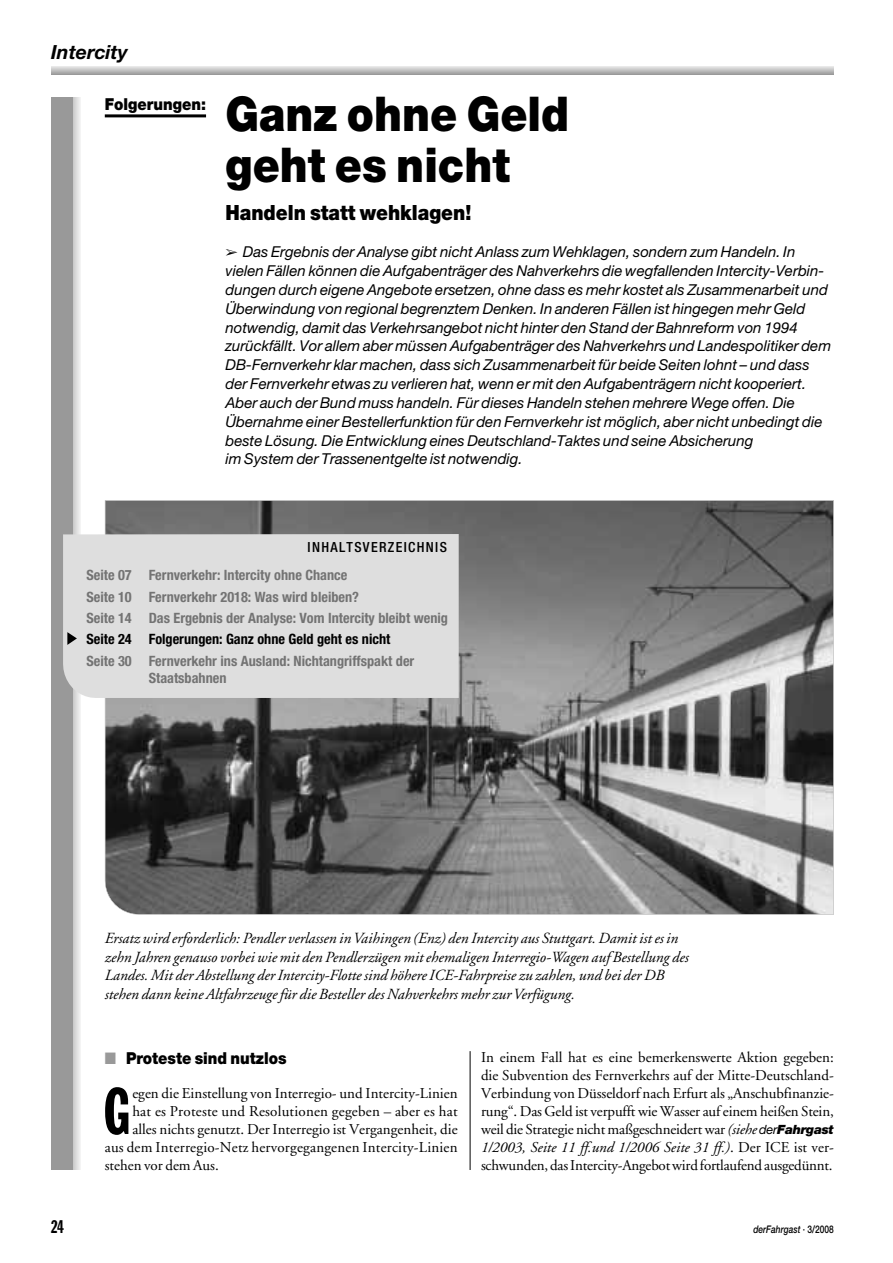
<style>
.page{position:relative;width:893px;height:1263px;background:#fff}
.page>*{position:absolute;margin:0;border:0;box-sizing:border-box;transform-origin:0 0}
.t1{font:64.5px "Franklin Gothic Extra Cond";color:#000}
.t2{font:900 48px/51px "Helvetica Neue";color:#000;scale:.9 1}
.t3{font:900 21px "Helvetica Neue";color:#000;scale:.9 1}
.t4{font:italic 700 19.5px "Helvetica Neue";color:#000}
.t5{font:18px "Franklin Gothic Extra Cond";color:#000}
.t6{font:900 16.5px "Helvetica Neue";color:#000;scale:.9 1}
.t7{font:italic 15.45px/18.6px "Adobe Garamond";color:#000}
.t8{font:italic 15px/18.8px "Helvetica Neue";color:#000}
.t9{font:15px/18px "Adobe Garamond";color:#000;text-align:justify}
.t10{font:700 condensed 14.25px/21.3px "Helvetica Neue";color:#737373}
.t11{font:700 condensed 14.25px "Helvetica Neue";color:#000}
.t12{font:500 condensed 13.95px "Helvetica Neue";letter-spacing:.095em;color:#000}
.t13{font:italic 500 10.5px "Helvetica Neue";color:#000;scale:.8 1}
.s1{color:#999}
.s2{font-style:italic}
.s3{font-family:"Helvetica Neue";font-style:italic;font-size:12.75px}
.s4{font-family:"Helvetica Neue";font-weight:900;font-style:italic;font-size:12.75px}
.s5{font-style:normal}
</style>
<div class="page">
<svg style="left:105px;top:500px;width:728px;height:415px;background:#717171"></svg>
<hr style="left:72px;top:97px;width:3px;height:1073px;background:#c9c9c9">
<hr style="left:73px;top:97px;width:3px;height:1073px;background:#cfcfcf">
<hr style="left:74px;top:97px;width:3px;height:1073px;background:#d5d5d5">
<hr style="left:75px;top:97px;width:3px;height:1073px;background:#dcdcdc">
<hr style="left:76px;top:97px;width:3px;height:1073px;background:#e2e2e2">
<hr style="left:77px;top:97px;width:3px;height:1073px;background:#e8e8e8">
<hr style="left:78px;top:97px;width:3px;height:1073px;background:#efefef">
<hr style="left:79px;top:97px;width:2px;height:1073px;background:#f5f5f5">
<div style="left:51px;top:97px;width:21px;height:1073px;background:#999"></div>
<hr style="left:51px;top:66px;width:782px;height:2px;background:#e3e3e3">
<hr style="left:51px;top:67px;width:782px;height:2px;background:#d8d8d8">
<hr style="left:51px;top:68px;width:782px;height:2px;background:#cdcdcd">
<hr style="left:51px;top:69px;width:782px;height:2px;background:#c1c1c1">
<hr style="left:51px;top:70px;width:782px;height:2px;background:#b6b6b6">
<hr style="left:51px;top:71px;width:782px;height:2px;background:#ababab">
<hr style="left:51px;top:72px;width:782px;height:2px;background:#a0a0a0">
<hr style="left:51px;top:73px;width:782px;height:2px;background:#959595">
<hr style="left:51px;top:74px;width:782px;height:1px;background:#8f8f8f">
<hr style="left:470px;top:1051px;width:1px;height:119px;background:#000">
<hr style="left:105px;top:114px;width:101px;height:3px;background:#000">
<div style="left:63px;top:534px;width:395px;height:164px;background:#dedede"></div>
<svg style="left:67px;top:632px;width:10px;height:13px"></svg>
<h3 class="t4" style="left:51px;top:45px;width:78px">Intercity</h3>
<p class="t6" style="left:105px;top:98px;width:114px">Folgerungen:</p>
<h2 class="t2" style="left:225px;top:93px;width:383px">Ganz ohne Geld geht es nicht</h2>
<h3 class="t3" style="left:225px;top:205px;width:275px">Handeln statt wehklagen!</h3>
<p class="t8" style="left:225px;top:244px;width:607px">➢ Das Ergebnis der Analyse gibt nicht Anlass zum Wehklagen, sondern zum Handeln. In vielen Fällen können die Aufgabenträger des Nahverkehrs die wegfallenden Intercity-Verbin&shy;dungen durch eigene Angebote ersetzen, ohne dass es mehr kostet als Zusammenarbeit und Überwindung von regional begrenztem Denken. In anderen Fällen ist hingegen mehr Geld notwendig, damit das Verkehrsangebot nicht hinter den Stand der Bahnreform von 1994 zurückfällt. Vor allem aber müssen Aufgabenträger des Nahverkehrs und Landespolitiker dem DB-Fernverkehr klar machen, dass sich Zusammenarbeit für beide Seiten lohnt – und dass der Fernverkehr etwas zu verlieren hat, wenn er mit den Aufgabenträgern nicht kooperiert.<br>Aber auch der Bund muss handeln. Für dieses Handeln stehen mehrere Wege offen. Die Übernahme einer Bestellerfunktion für den Fernverkehr ist möglich, aber nicht unbedingt die beste Lösung. Die Entwicklung eines Deutschland-Taktes und seine Absicherung<br>im System der Trassenentgelte ist notwendig.</p>
<p class="t12" style="left:307px;top:542px;width:141px">INHALTSVERZEICHNIS</p>
<p class="t10" style="left:86px;top:566px;width:363px">Seite 07 Fernverkehr: Intercity ohne Chance<br>Seite 10 Fernverkehr 2018: Was wird bleiben?<br>Seite 14 Das Ergebnis der Analyse: Vom Intercity bleibt wenig</p>
<p class="t11" style="left:86px;top:634px;width:305px">Seite 24 Folgerungen: Ganz ohne Geld geht es nicht</p>
<p class="t10" style="left:149px;top:653px;width:267px;line-height:17.1px;text-indent:-62px">Seite 30 Fernverkehr ins Ausland: Nichtangriffspakt der<br>Staatsbahnen</p>
<p class="t7" style="left:105px;top:930px;width:585px">Ersatz wird erforderlich: Pendler verlassen in Vaihingen (Enz) den Intercity aus Stuttgart. Damit ist es in zehn Jahren genauso vorbei wie mit den Pendlerzügen mit ehemaligen Interregio-Wagen auf Bestellung des Landes. Mit der Abstellung der Intercity-Flotte sind höhere ICE-Fahrpreise zu zahlen, und bei der DB stehen dann keine Altfahrzeuge für die Besteller des Nahverkehrs mehr zur Verfügung.</p>
<p class="t6" style="left:105px;top:1052px;width:203px"><span class="s1">■</span> Proteste sind nutzlos</p>
<h1 class="t1" style="left:104px;top:1088px;width:28px">G</h1>
<p class="t9" style="left:132px;top:1086px;width:327px">egen die Einstellung von Interregio- und Intercity-Linien</p>
<p class="t9" style="left:132px;top:1104px;width:327px">hat es Proteste und Resolutionen gegeben – aber es hat</p>
<p class="t9" style="left:132px;top:1122px;width:327px">alles nichts genutzt. Der Interregio ist Vergangenheit, die</p>
<p class="t9" style="left:105px;top:1140px;width:354px">aus dem Interregio-Netz hervorgegangenen Intercity-Linien</p>
<p class="t9" style="left:105px;top:1158px;width:115px">stehen vor dem Aus.</p>
<p class="t9" style="left:481px;top:1050px;width:354px">In einem Fall hat es eine bemerkenswerte Aktion gegeben: die Subvention des Fernverkehrs auf der Mitte-Deutschland-Verbindung von Düsseldorf nach Erfurt als „Anschubfinanzie&shy;rung“. Das Geld ist verpufft wie Wasser auf einem heißen Stein, weil die Strategie nicht maßgeschneidert war <span class="s2">(siehe</span> <span class="s3">der</span><span class="s4">Fahrgast </span><span class="s2">1/2003, Seite 11 ff.und 1/2006 Seite 31 ff.)</span>. Der ICE ist ver&shy;schwunden, das Intercity-Angebot wird fortlaufend ausgedünnt.</p>
<p class="t5" style="left:51px;top:1220px;width:14px">24</p>
<p class="t13" style="left:753px;top:1226px;width:102px">derFahrgast <span class="s5">· 3/2008</span></p>
</div>
